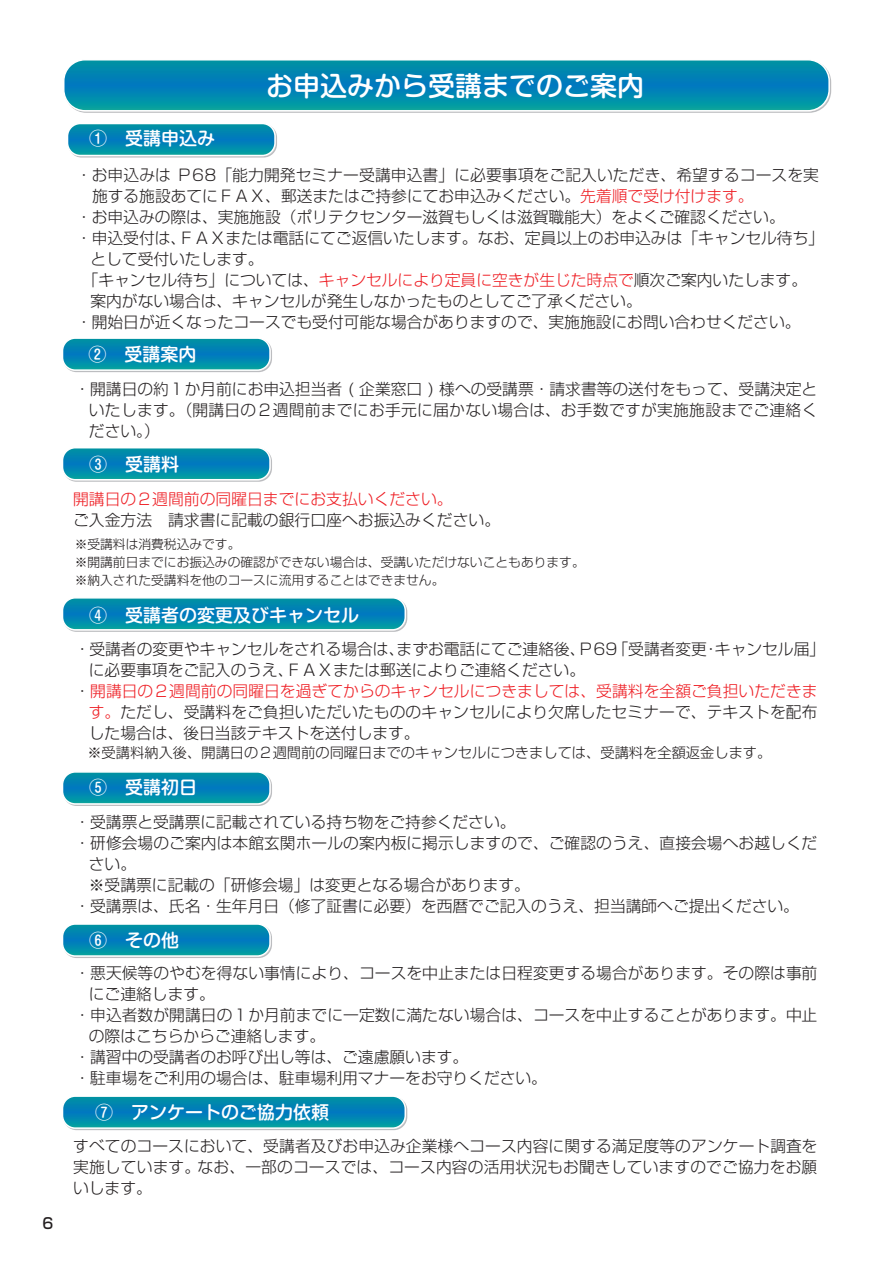
<style>
.page{position:relative;width:893px;height:1263px;background:#fff}
.page>*{position:absolute;margin:0;border:0;box-sizing:border-box;transform-origin:0 0}
.t1{font:27px "Shin M Go Pro Medium 90 pv RKSJ H";color:#fff}
.t2{font:18px "Shin M Go Pro Medium 90 pv RKSJ H";color:#fff}
.t3{font:15.75px/21px "Shin Go Pro Light 90 pv RKSJ H";color:#231f20}
.t4{font:15.75px "Shin Go Pro Light 90 pv RKSJ H";letter-spacing:.02em;color:#231f20}
.t5{font:15.75px "Shin Go Pro Light 90 pv RKSJ H";color:#ee1d23}
.t6{font:500 15px "Shin Go Pro";color:#231f20;scale:.96 1}
.t7{font:14.25px "Shin Go Pro Light 90 pv RKSJ H";color:#231f20}
.t8{font:12.75px/18px "Shin Go Pro Light 90 pv RKSJ H";color:#231f20}
.s1{color:#ee1d23}
</style>
<div class="page">
<svg style="left:64px;top:60px;width:767px;height:53px;background:#1390b4"></svg>
<svg style="left:68px;top:124px;width:209px;height:34px;background:#1f95b7"></svg>
<svg style="left:63px;top:338px;width:209px;height:34px;background:#2096b8"></svg>
<svg style="left:63px;top:598px;width:344px;height:34px;background:#1d94b7"></svg>
<svg style="left:63px;top:772px;width:209px;height:34px;background:#2095b8"></svg>
<svg style="left:63px;top:1096px;width:344px;height:34px;background:#1d94b7"></svg>
<svg style="left:63px;top:924px;width:209px;height:34px;background:#1f95b8"></svg>
<svg style="left:63px;top:448px;width:209px;height:34px;background:#1f95b7"></svg>
<p class="t6" style="left:43px;top:1211px;width:13px">6</p>
<h1 class="t1" style="left:266px;top:64px;width:379px">お申込みから受講までのご案内</h1>
<p class="t2" style="left:89px;top:124px;width:128px">①　受講申込み</p>
<p class="t3" style="left:76px;top:162px;width:744px">・お申込みは Ｐ68「能力開発セミナー受講申込書」に必要事項をご記入いただき、希望するコースを実</p>
<p class="t3" style="left:92px;top:183px;width:663px">施する施設あてにＦＡＸ、郵送またはご持参にてお申込みください。<span class="s1">先着順で受け付けます。</span></p>
<p class="t3" style="left:76px;top:204px;width:710px">・お申込みの際は、実施施設（ポリテクセンター滋賀もしくは滋賀職能大）をよくご確認ください。</p>
<p class="t3" style="left:76px;top:225px;width:750px">・申込受付は、ＦＡＸまたは電話にてご返信いたします。なお、定員以上のお申込みは「キャンセル待ち」</p>
<p class="t3" style="left:75px;top:246px;width:191px">　として受付いたします。</p>
<p class="t3" style="left:83px;top:267px;width:726px">「キャンセル待ち」については、<span class="s1">キャンセルにより定員に空きが生じた時点で</span>順次ご案内いたします。</p>
<p class="t3" style="left:75px;top:288px;width:569px">　案内がない場合は、キャンセルが発生しなかったものとしてご了承ください。</p>
<p class="t3" style="left:76px;top:309px;width:726px">・開始日が近くなったコースでも受付可能な場合がありますので、実施施設にお問い合わせください。</p>
<p class="t2" style="left:89px;top:340px;width:109px">②　受講案内</p>
<p class="t3" style="left:74px;top:376px;width:744px">・開講日の約１か月前にお申込担当者 ( 企業窓口 ) 様への受講票・請求書等の送付をもって、受講決定と</p>
<p class="t4" style="left:89px;top:397px;width:730px">いたします。（開講日の２週間前までにお手元に届かない場合は、お手数ですが実施施設までご連絡く</p>
<p class="t3" style="left:73px;top:418px;width:88px">　ださい。）</p>
<p class="t2" style="left:89px;top:450px;width:91px">③　受講料</p>
<p class="t5" style="left:73px;top:486px;width:381px">開講日の２週間前の同曜日までにお支払いください。</p>
<p class="t3" style="left:73px;top:507px;width:429px">ご入金方法　請求書に記載の銀行口座へお振込みください。</p>
<p class="t8" style="left:75px;top:534px;width:512px">※受講料は消費税込みです。<br>※開講前日までにお振込みの確認ができない場合は、受講いただけないこともあります。※納入された受講料を他のコースに流用することはできません。</p>
<p class="t2" style="left:89px;top:600px;width:272px">④　受講者の変更及びキャンセル</p>
<p class="t3" style="left:73px;top:636px;width:753px">・受講者の変更やキャンセルをされる場合は、まずお電話にてご連絡後、Ｐ69「受講者変更・キャンセル届」　に必要事項をご記入のうえ、ＦＡＸまたは郵送によりご連絡ください。<br>・<span class="s1">開講日の２週間前の同曜日を過ぎてからのキャンセルにつきましては、受講料を全額ご負担いただきま　す。</span>ただし、受講料をご負担いただいたもののキャンセルにより欠席したセミナーで、テキストを配布　した場合は、後日当該テキストを送付します。</p>
<p class="t7" style="left:73px;top:741px;width:700px">　※受講料納入後、開講日の２週間前の同曜日までのキャンセルにつきましては、受講料を全額返金します。</p>
<p class="t2" style="left:89px;top:773px;width:110px">⑤　受講初日</p>
<p class="t3" style="left:73px;top:809px;width:746px">・受講票と受講票に記載されている持ち物をご持参ください。<br>・研修会場のご案内は本館玄関ホールの案内板に掲示しますので、ご確認のうえ、直接会場へお越しくだ　さい。<br>　※受講票に記載の「研修会場」は変更となる場合があります。<br>・受講票は、氏名・生年月日（修了証書に必要）を西暦でご記入のうえ、担当講師へご提出ください。</p>
<p class="t2" style="left:89px;top:926px;width:91px">⑥　その他</p>
<p class="t3" style="left:73px;top:961px;width:746px">・悪天候等のやむを得ない事情により、コースを中止または日程変更する場合があります。その際は事前　にご連絡します。<br>・申込者数が開講日の１か月前までに一定数に満たない場合は、コースを中止することがあります。中止　の際はこちらからご連絡します。<br>・講習中の受講者のお呼び出し等は、ご遠慮願います。<br>・駐車場をご利用の場合は、駐車場利用マナーをお守りください。</p>
<p class="t2" style="left:95px;top:1097px;width:236px">⑦　アンケートのご協力依頼</p>
<p class="t3" style="left:73px;top:1134px;width:746px;text-align:justify">すべてのコースにおいて、受講者及びお申込み企業様へコース内容に関する満足度等のアンケート調査を実施しています。なお、一部のコースでは、コース内容の活用状況もお聞きしていますのでご協力をお願いします。</p>
</div>
